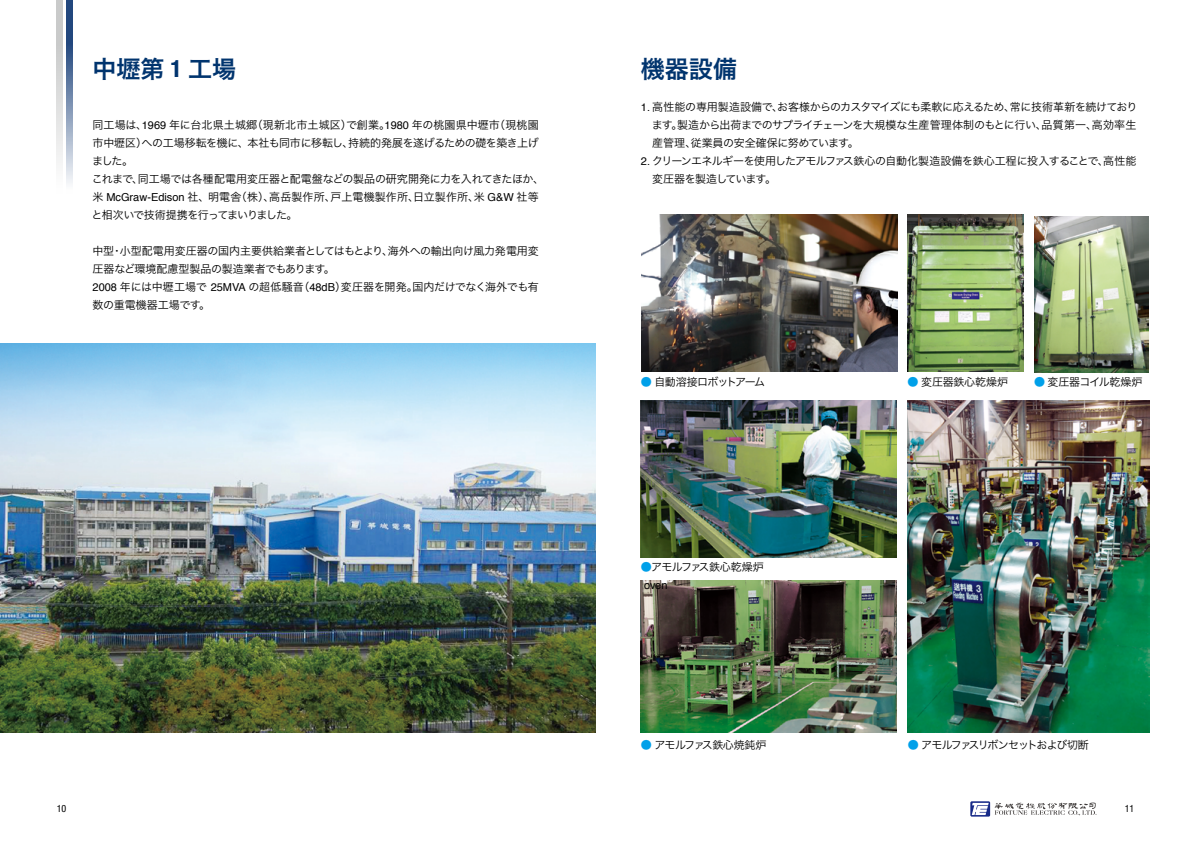
<style>
.page{position:relative;width:1191px;height:842px;background:#fff}
.page>*{position:absolute;margin:0;border:0;box-sizing:border-box;transform-origin:0 0}
.t1{font:24px "Hira Kaku Pro N W6";color:#00346e}
.t2{font:11px/18px "Hira Kaku Pro N W3";letter-spacing:-.025em;color:#000}
.t3{font:11px/18px "Hira Kaku Pro N W3";letter-spacing:-.045em;color:#000}
.t4{font:11px "Hira Kaku Pro N W3";letter-spacing:-.11em;color:#000}
.t5{font:11px "Hira Kaku Pro N W3";letter-spacing:-.08em;color:#000}
.t6{font:11px "Helvetica";color:#000}
.t7{font:condensed 10px "Helvetica Neue";color:#000}
.s1{font-family:"Helvetica Neue";font-weight:700;font-stretch:condensed}
.s2{font-family:"Helvetica"}
.s3{font-family:"Source Han Sans TW";color:#00a0e9}
</style>
<div class="page">
<img style="left:0;top:344px;width:595px;height:388px">
<img style="left:641px;top:400px;width:255px;height:158px">
<img style="left:907px;top:400px;width:242px;height:332px">
<img style="left:1034px;top:216px;width:114px;height:157px">
<img style="left:907px;top:215px;width:116px;height:157px">
<img style="left:641px;top:580px;width:255px;height:152px">
<img style="left:641px;top:215px;width:256px;height:157px">
<svg style="left:994px;top:802px;width:102px;height:14px"></svg>
<svg style="left:970px;top:801px;width:20px;height:16px"></svg>
<svg style="left:971px;top:803px;width:17px;height:12px"></svg>
<svg style="left:57px;top:0;width:6px;height:163px"></svg>
<svg style="left:67px;top:0;width:6px;height:184px"></svg>
<h1 class="t1" style="left:93px;top:47px;width:145px">中壢第 <span class="s1">1</span> 工場</h1>
<p class="t2" style="left:92px;top:115px;width:454px">同工場は、<span class="s2">1969</span> 年に台北県土城郷（現新北市土城区）で創業。<span class="s2">1980</span> 年の桃園県中壢市（現桃園市中壢区）への工場移転を機に、本社も同市に移転し、持続的発展を遂げるための礎を築き上げました。<br>これまで、同工場では各種配電用変圧器と配電盤などの製品の研究開発に力を入れてきたほか、米 <span class="s2">McGraw-Edison</span> 社、明電舎（株）、高岳製作所、戸上電機製作所、日立製作所、米 <span class="s2">G&amp;W</span> 社等と相次いで技術提携を行ってまいりました。</p>
<p class="t2" style="left:92px;top:241px;width:448px">中型・小型配電用変圧器の国内主要供給業者としてはもとより、海外への輸出向け風力発電用変圧器など環境配慮型製品の製造業者でもあります。<br><span class="s2">2008</span> 年には中壢工場で <span class="s2">25MVA</span> の超低騒音（<span class="s2">48dB</span>）変圧器を開発。国内だけでなく海外でも有数の重電機器工場です。</p>
<h1 class="t1" style="left:641px;top:47px;width:97px">機器設備</h1>
<p class="t2" style="left:652px;top:97px;width:487px;text-align:justify;text-indent:-11px"><span class="s2">1.</span> 高性能の専用製造設備で、お客様からのカスタマイズにも柔軟に応えるため、常に技術革新を続けております。製造から出荷までのサプライチェーンを大規模な生産管理体制のもとに行い、品質第一、高効率生産管理、従業員の安全確保に努めています。</p>
<p class="t3" style="left:652px;top:151px;width:485px;text-indent:-11px"><span class="s2">2.</span> クリーンエネルギーを使用したアモルファス鉄心の自動化製造設備を鉄心工程に投入することで、高性能変圧器を製造しています。</p>
<p class="t5" style="left:641px;top:372px;width:126px"><span class="s3">●</span> 自動溶接ロボットアーム</p>
<p class="t2" style="left:907px;top:372px;width:102px"><span class="s3">●</span> 変圧器鉄心乾燥炉</p>
<p class="t2" style="left:1034px;top:372px;width:110px"><span class="s3">●</span> 変圧器コイル乾燥炉</p>
<p class="t3" style="left:641px;top:557px;width:124px"><span class="s3">●</span>アモルファス鉄心乾燥炉</p>
<p class="t6" style="left:644px;top:576px;width:25px">oven</p>
<p class="t3" style="left:641px;top:735px;width:127px"><span class="s3">●</span> アモルファス鉄心焼鈍炉</p>
<p class="t4" style="left:907px;top:735px;width:183px"><span class="s3">●</span> アモルファスリボンセットおよび切断</p>
<p class="t7" style="left:57px;top:803px;width:11px">10</p>
<p class="t7" style="left:1124px;top:803px;width:11px">11</p>
</div>
